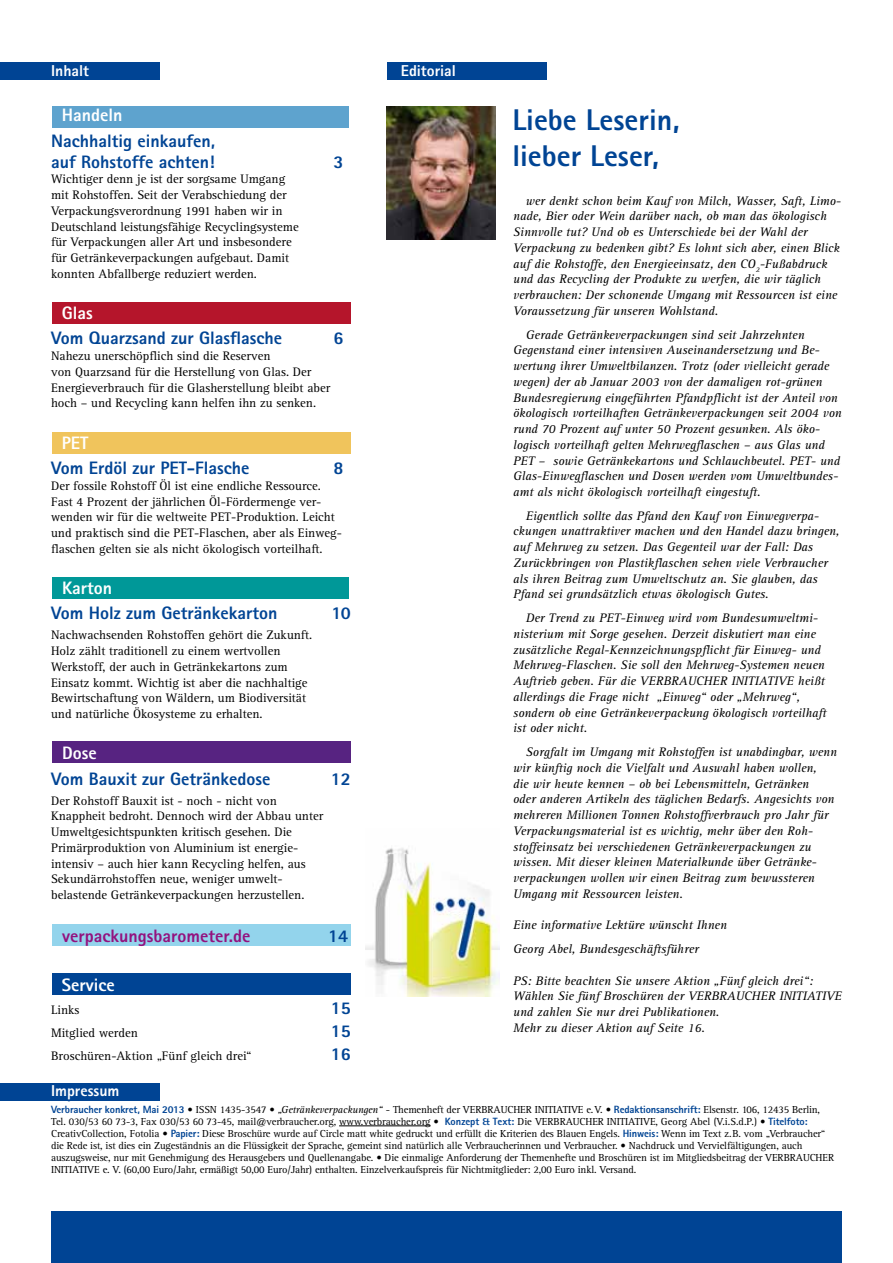
<style>
.page{position:relative;width:893px;height:1263px;background:#fff}
.page>*{position:absolute;margin:0;border:0;box-sizing:border-box;transform-origin:0 0}
.t1{font:800 30px/36px "Rotis Sans Serif";color:#004494}
.t2{font:800 18px/21px "Rotis Sans Serif";color:#004494}
.t3{font:800 18px "Rotis Sans Serif";color:#fff}
.t4{font:800 18px "Rotis Sans Serif";color:#93117e}
.t5{font:800 15.75px "Rotis Sans Serif";color:#fff}
.t6{font:italic 12.75px/15.8px "Rotis Serif";color:#000}
.t7{font:12.75px/15.8px "Rotis Serif";color:#000}
.t8{font:10.5px/12px "Rotis Serif";letter-spacing:-.01em;color:#000}
.s1{font-family:"Rotis Sans Serif";font-weight:800;color:#004494}
.s2{font-style:italic}
</style>
<div class="page">
<img style="left:366px;top:848px;width:133px;height:149px">
<div style="left:52px;top:925px;width:299px;height:21px;background:#93d4ec"></div>
<div style="left:52px;top:433px;width:299px;height:21px;background:#f0c45c"></div>
<div style="left:52px;top:973px;width:299px;height:22px;background:#004494"></div>
<div style="left:52px;top:106px;width:297px;height:22px;background:#5ea3ce"></div>
<div style="left:52px;top:302px;width:299px;height:21px;background:#b5152b"></div>
<div style="left:52px;top:742px;width:299px;height:21px;background:#572381"></div>
<div style="left:52px;top:577px;width:297px;height:21px;background:#009898"></div>
<hr style="left:339px;top:1125px;width:92px;height:1px;background:#000">
<div style="left:0;top:62px;width:159px;height:17px;background:#004494"></div>
<div style="left:387px;top:62px;width:159px;height:17px;background:#004494"></div>
<div style="left:51px;top:1212px;width:791px;height:51px;background:#004494"></div>
<div style="left:0;top:1083px;width:159px;height:17px;background:#004494"></div>
<img style="left:387px;top:106px;width:108px;height:133px">
<p class="t5" style="left:51px;top:61px;width:39px">Inhalt</p>
<p class="t5" style="left:401px;top:61px;width:57px">Editorial</p>
<h2 class="t3" style="left:62px;top:104px;width:62px">Handeln</h2>
<h2 class="t2" style="left:51px;top:130px;width:165px">Nachhaltig einkaufen, auf Rohstoffe achten!</h2>
<h2 class="t2" style="left:334px;top:151px;width:12px">3</h2>
<p class="t7" style="left:51px;top:172px;width:249px">Wichtiger denn je ist der sorgsame Umgang mit Rohstoffen. Seit der Verabschiedung der Verpackungsverordnung 1991 haben wir in Deutschland leistungsfähige Recyclingsysteme für Verpackungen aller Art und insbesondere für Getränkeverpackungen aufgebaut. Damit konnten Abfallberge reduziert werden.</p>
<h2 class="t3" style="left:62px;top:302px;width:32px">Glas</h2>
<h2 class="t2" style="left:51px;top:328px;width:232px">Vom Quarzsand zur Glasflasche</h2>
<h2 class="t2" style="left:334px;top:328px;width:12px">6</h2>
<p class="t7" style="left:51px;top:348px;width:281px">Nahezu unerschöpflich sind die Reserven<br>von Quarzsand für die Herstellung von Glas. Der Energieverbrauch für die Glasherstellung bleibt aber hoch – und Recycling kann helfen ihn zu senken.</p>
<h2 class="t3" style="left:62px;top:431px;width:28px">PET</h2>
<h2 class="t2" style="left:51px;top:457px;width:200px">Vom Erdöl zur PET-Flasche</h2>
<h2 class="t2" style="left:334px;top:457px;width:12px">8</h2>
<p class="t7" style="left:51px;top:478px;width:292px">Der fossile Rohstoff Öl ist eine endliche Ressource.<br>Fast 4 Prozent der jährlichen Öl-Fördermenge ver&shy;wenden wir für die weltweite PET-Produktion. Leicht und praktisch sind die PET-Flaschen, aber als Einweg&shy;flaschen gelten sie als nicht ökologisch vorteilhaft.</p>
<h2 class="t3" style="left:62px;top:576px;width:51px">Karton</h2>
<h2 class="t2" style="left:51px;top:602px;width:228px">Vom Holz zum Getränkekarton</h2>
<h2 class="t2" style="left:331px;top:602px;width:21px">10</h2>
<p class="t7" style="left:51px;top:627px;width:263px">Nachwachsenden Rohstoffen gehört die Zukunft.<br>Holz zählt traditionell zu einem wertvollen Werkstoff, der auch in Getränkekartons zum Einsatz kommt. Wichtig ist aber die nachhaltige Bewirtschaftung von Wäldern, um Biodiversität und natürliche Ökosysteme zu erhalten.</p>
<h2 class="t3" style="left:62px;top:742px;width:36px">Dose</h2>
<h2 class="t2" style="left:51px;top:768px;width:221px">Vom Bauxit zur Getränkedose</h2>
<h2 class="t2" style="left:331px;top:768px;width:22px">12</h2>
<p class="t7" style="left:51px;top:793px;width:274px">Der Rohstoff Bauxit ist - noch - nicht von Knappheit bedroht. Dennoch wird der Abbau unter Umweltgesichtspunkten kritisch gesehen. Die Primärproduktion von Aluminium ist energie&shy;intensiv – auch hier kann Recycling helfen, aus Sekundärrohstoffen neue, weniger umwelt&shy;belastende Getränkeverpackungen herzustellen.</p>
<h2 class="t4" style="left:62px;top:924px;width:190px">verpackungsbarometer.de</h2>
<h2 class="t2" style="left:328px;top:925px;width:22px">14</h2>
<h2 class="t3" style="left:62px;top:973px;width:54px">Service</h2>
<p class="t7" style="left:51px;top:1002px;width:30px">Links</p>
<h2 class="t2" style="left:331px;top:997px;width:22px">15</h2>
<p class="t7" style="left:51px;top:1025px;width:88px">Mitglied werden</p>
<h2 class="t2" style="left:331px;top:1020px;width:22px">15</h2>
<p class="t7" style="left:51px;top:1048px;width:202px">Broschüren-Aktion „Fünf gleich drei“</p>
<h2 class="t2" style="left:331px;top:1043px;width:22px">16</h2>
<p class="t5" style="left:51px;top:1081px;width:70px">Impressum</p>
<h1 class="t1" style="left:512px;top:101px;width:169px">Liebe Leserin, lieber Leser,</h1>
<p class="t6" style="left:513px;top:193px;width:329px;text-indent:13px">wer denkt schon beim Kauf von Milch, Wasser, Saft, Limo&shy;nade, Bier oder Wein darüber nach, ob man das ökologisch Sinnvolle tut? Und ob es Unterschiede bei der Wahl der Verpackung zu bedenken gibt? Es lohnt sich aber, einen Blick auf die Rohstoffe, den Energieeinsatz, den CO<sub>2</sub>-Fußabdruck und das Recycling der Produkte zu werfen, die wir täglich verbrauchen: Der schonende Umgang mit Ressourcen ist eine Voraussetzung für unseren Wohlstand.</p>
<p class="t6" style="left:513px;top:327px;width:330px;text-indent:13px">Gerade Getränkeverpackungen sind seit Jahrzehnten Gegenstand einer intensiven Auseinandersetzung und Be&shy;wertung ihrer Umweltbilanzen. Trotz (oder vielleicht gerade wegen) der ab Januar 2003 von der damaligen rot-grünen Bundesregierung eingeführten Pfandpflicht ist der Anteil von ökologisch vorteilhaften Getränkeverpackungen seit 2004 von rund 70 Prozent auf unter 50 Prozent gesunken. Als öko&shy;logisch vorteilhaft gelten Mehrwegflaschen – aus Glas und PET – sowie Getränkekartons und Schlauchbeutel. PET- und Glas-Einwegflaschen und Dosen werden vom Umweltbundes&shy;amt als nicht ökologisch vorteilhaft eingestuft.</p>
<p class="t6" style="left:513px;top:508px;width:328px;text-indent:13px">Eigentlich sollte das Pfand den Kauf von Einwegverpa&shy;ckungen unattraktiver machen und den Handel dazu bringen, auf Mehrweg zu setzen. Das Gegenteil war der Fall: Das Zurückbringen von Plastikflaschen sehen viele Verbraucher als ihren Beitrag zum Umweltschutz an. Sie glauben, das Pfand sei grundsätzlich etwas ökologisch Gutes.</p>
<p class="t6" style="left:513px;top:610px;width:313px;text-indent:13px">Der Trend zu PET-Einweg wird vom Bundesumweltmi&shy;nisterium mit Sorge gesehen. Derzeit diskutiert man eine zusätzliche Regal-Kennzeichnungspflicht für Einweg- und Mehrweg-Flaschen. Sie soll den Mehrweg-Systemen neuen Auftrieb geben. Für die Verbraucher</p>
<p class="t6" style="left:513px;top:673px;width:315px;text-indent:285px">heißt allerdings die Frage nicht „Einweg“ oder „Mehrweg“, sondern ob eine Getränkeverpackung ökologisch vorteilhaft ist oder nicht.</p>
<p class="t6" style="left:513px;top:744px;width:325px;text-indent:13px">Sorgfalt im Umgang mit Rohstoffen ist unabdingbar, wenn wir künftig noch die Vielfalt und Auswahl haben wollen,<br>die wir heute kennen – ob bei Lebensmitteln, Getränken<br>oder anderen Artikeln des täglichen Bedarfs. Angesichts von mehreren Millionen Tonnen Rohstoffverbrauch pro Jahr für Verpackungsmaterial ist es wichtig, mehr über den Roh&shy;stoffeinsatz bei verschiedenen Getränkeverpackungen zu wissen. Mit dieser kleinen Materialkunde über Getränke&shy;verpackungen wollen wir einen Beitrag zum bewussteren Umgang mit Ressourcen leisten.</p>
<p class="t6" style="left:513px;top:914px;width:215px;line-height:23.7px">Eine informative Lektüre wünscht Ihnen<br>Georg Abel, Bundesgeschäftsführer</p>
<p class="t6" style="left:513px;top:973px;width:330px">PS: Bitte beachten Sie unsere Aktion „Fünf gleich drei“:<br>Wählen Sie fünf Broschüren der VERBRAUCHER INITIATIVE und zahlen Sie nur drei Publikationen.<br>Mehr zu dieser Aktion auf Seite 16.</p>
<p class="t6" style="left:731px;top:673px;width:20px">Initiative</p>
<p class="t8" style="left:51px;top:1103px;width:785px"><span class="s1">Verbraucher konkret, Mai 2013</span> • ISSN 1435-3547 • <span class="s2">„Getränkeverpackungen“</span> - Themenheft der VERBRAUCHER INITIATIVE e.V. • <span class="s1">Redaktionsanschrift:</span> Elsenstr. 106, 12435 Berlin, Tel. 030/53 60 73-3, Fax 030/53 60 73-45, mail@verbraucher.org, www.verbraucher.org • <span class="s1">Konzept &amp; Text:</span> Die VERBRAUCHER INITIATIVE, Georg Abel (V.i.S.d.P.) • <span class="s1">Titelfoto:<br></span>CreativCollection, Fotolia • <span class="s1">Papier:</span> Diese Broschüre wurde auf Circle matt white gedruckt und erfüllt die Kriterien des Blauen Engels. <span class="s1">Hinweis:</span> Wenn im Text z.B. vom „Verbraucher“ die Rede ist, ist dies ein Zugeständnis an die Flüssigkeit der Sprache, gemeint sind natürlich alle Verbraucherinnen und Verbraucher. • Nachdruck und Vervielfältigungen, auch auszugsweise, nur mit Genehmigung des Herausgebers und Quellenangabe. • Die einmalige Anforderung der Themenhefte und Broschüren ist im Mitgliedsbeitrag der VERBRAUCHER INITIATIVE e. V. (60,00 Euro/Jahr, ermäßigt 50,00 Euro/Jahr) enthalten. Einzelverkaufspreis für Nichtmitglieder: 2,00 Euro inkl. Versand.</p>
</div>
